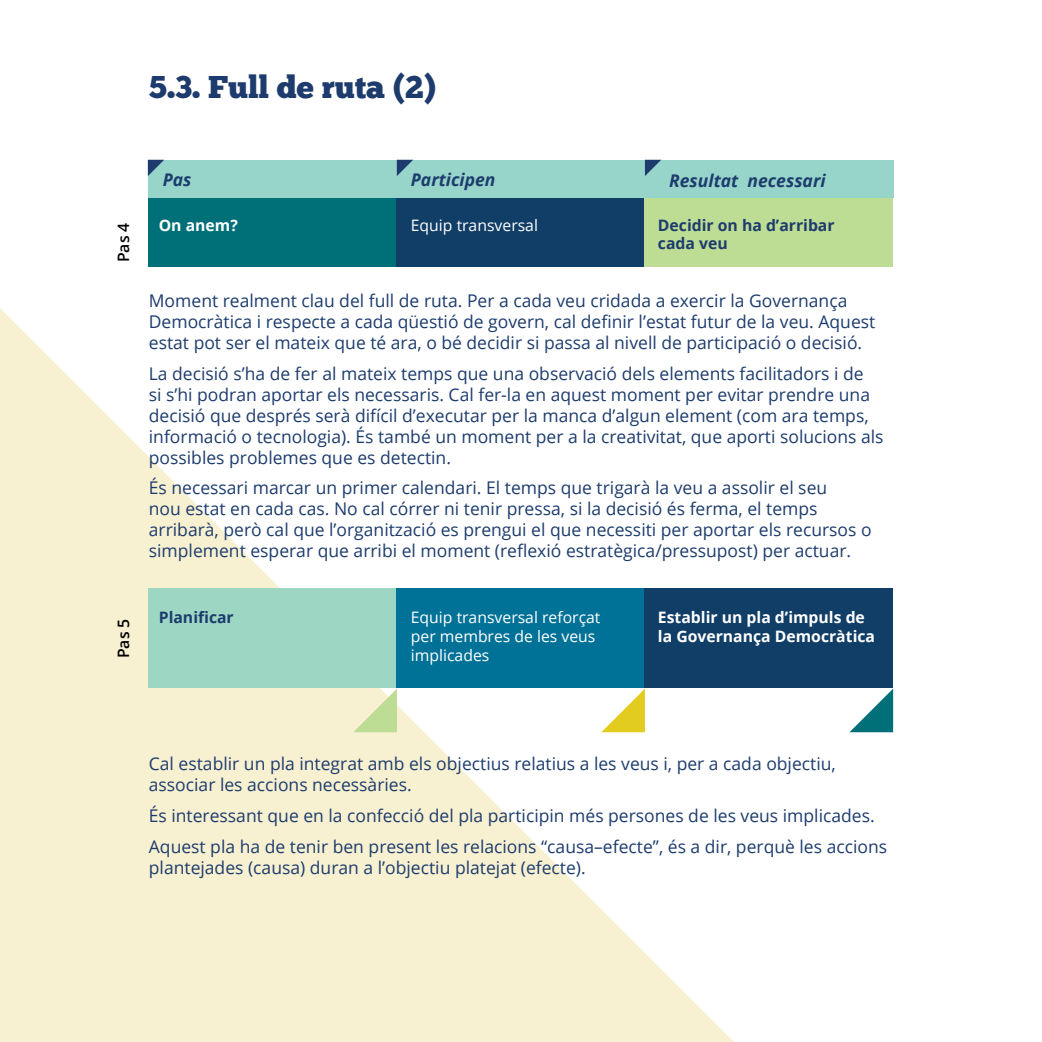
<style>
.page{position:relative;width:1042px;height:1042px;background:#fff}
.page>*{position:absolute;margin:0;border:0;box-sizing:border-box;transform-origin:0 0}
.t1{font:31.5px "Chunk Five";color:#1d3c6d}
.t2{font:17.5px/21px "Open Sans";color:#1d3c6d}
.t3{font:italic 700 17.5px "Open Sans";color:#1d3c6d}
.t4{font:15.75px/18.9px "Open Sans";color:#fff}
.t5{font:700 15.75px/18.9px "Open Sans";color:#fff}
.t6{font:700 15.75px/18.9px "Open Sans";color:#1d3c6d}
.t7{font:600 15.75px "Open Sans";color:#000}
</style>
<div class="page">
<svg style="left:0;top:308px;width:734px;height:734px;fill:#f7f0d1"></svg>
<div style="left:149px;top:197px;width:248px;height:70px;background:#007078"></div>
<div style="left:149px;top:588px;width:248px;height:99px;background:#9ed6c4"></div>
<div style="left:397px;top:197px;width:248px;height:70px;background:#103e67"></div>
<div style="left:397px;top:588px;width:248px;height:99px;background:#007298"></div>
<div style="left:645px;top:197px;width:248px;height:70px;background:#bddc94"></div>
<div style="left:645px;top:588px;width:248px;height:99px;background:#103e67"></div>
<div style="left:148px;top:160px;width:745px;height:37px;background:#97d5ca"></div>
<svg style="left:148px;top:160px;width:16px;height:16px"></svg>
<svg style="left:397px;top:160px;width:16px;height:16px"></svg>
<svg style="left:645px;top:160px;width:16px;height:16px"></svg>
<svg style="left:850px;top:689px;width:43px;height:43px"></svg>
<svg style="left:601px;top:688px;width:44px;height:44px"></svg>
<svg style="left:353px;top:688px;width:44px;height:44px;background:#dbe6b5"></svg>
<h1 class="t1" style="left:149px;top:68px;width:289px">5.3. Full de ruta (2)</h1>
<p class="t7" style="left:113px;top:262px;width:41px;rotate:-90deg">Pas 4</p>
<p class="t7" style="left:113px;top:658px;width:41px;rotate:-90deg">Pas 5</p>
<p class="t3" style="left:163px;top:167px;width:30px">Pas</p>
<p class="t3" style="left:411px;top:167px;width:86px">Participen</p>
<p class="t3" style="left:669px;top:168px;width:158px">Resultat necessari</p>
<p class="t5" style="left:159px;top:215px;width:81px">On anem?</p>
<p class="t4" style="left:411px;top:215px;width:129px">Equip transversal</p>
<p class="t6" style="left:658px;top:215px;width:178px">Decidir on ha d’arribar cada veu</p>
<p class="t2" style="left:149px;top:289px;width:728px">Moment realment clau del full de ruta. Per a cada veu cridada a exercir la Governança<br>Democràtica i respecte a cada qüestió de govern, cal definir l’estat futur de la veu. Aquest estat pot ser el mateix que té ara, o bé decidir si passa al nivell de participació o decisió.</p>
<p class="t2" style="left:149px;top:362px;width:736px">La decisió s’ha de fer al mateix temps que una observació dels elements facilitadors i de<br>si s’hi podran aportar els necessaris. Cal fer-la en aquest moment per evitar prendre una decisió que després serà difícil d’executar per la manca d’algun element (com ara temps, informació o tecnologia). És també un moment per a la creativitat, que aporti solucions als possibles problemes que es detectin.</p>
<p class="t2" style="left:149px;top:477px;width:724px">És necessari marcar un primer calendari. El temps que trigarà la veu a assolir el seu<br>nou estat en cada cas. No cal córrer ni tenir pressa, si la decisió és ferma, el temps arribarà, però cal que l’organització es prengui el que necessiti per aportar els recursos o simplement esperar que arribi el moment (reflexió estratègica/pressupost) per actuar.</p>
<p class="t6" style="left:159px;top:607px;width:77px">Planificar</p>
<p class="t4" style="left:411px;top:607px;width:191px">Equip transversal reforçat per membres de les veus implicades</p>
<p class="t5" style="left:658px;top:607px;width:219px">Establir un pla d’impuls de la Governança Democràtica</p>
<p class="t2" style="left:149px;top:753px;width:688px">Cal establir un pla integrat amb els objectius relatius a les veus i, per a cada objectiu, associar les accions necessàries.</p>
<p class="t2" style="left:149px;top:800px;width:740px;line-height:31px">És interessant que en la confecció del pla participin més persones de les veus implicades.<br>Aquest pla ha de tenir ben present les relacions “causa–efecte”, és a dir, perquè les accions</p>
<p class="t2" style="left:149px;top:856px;width:438px">plantejades (causa) duran a l’objectiu platejat (efecte).</p>
</div>
